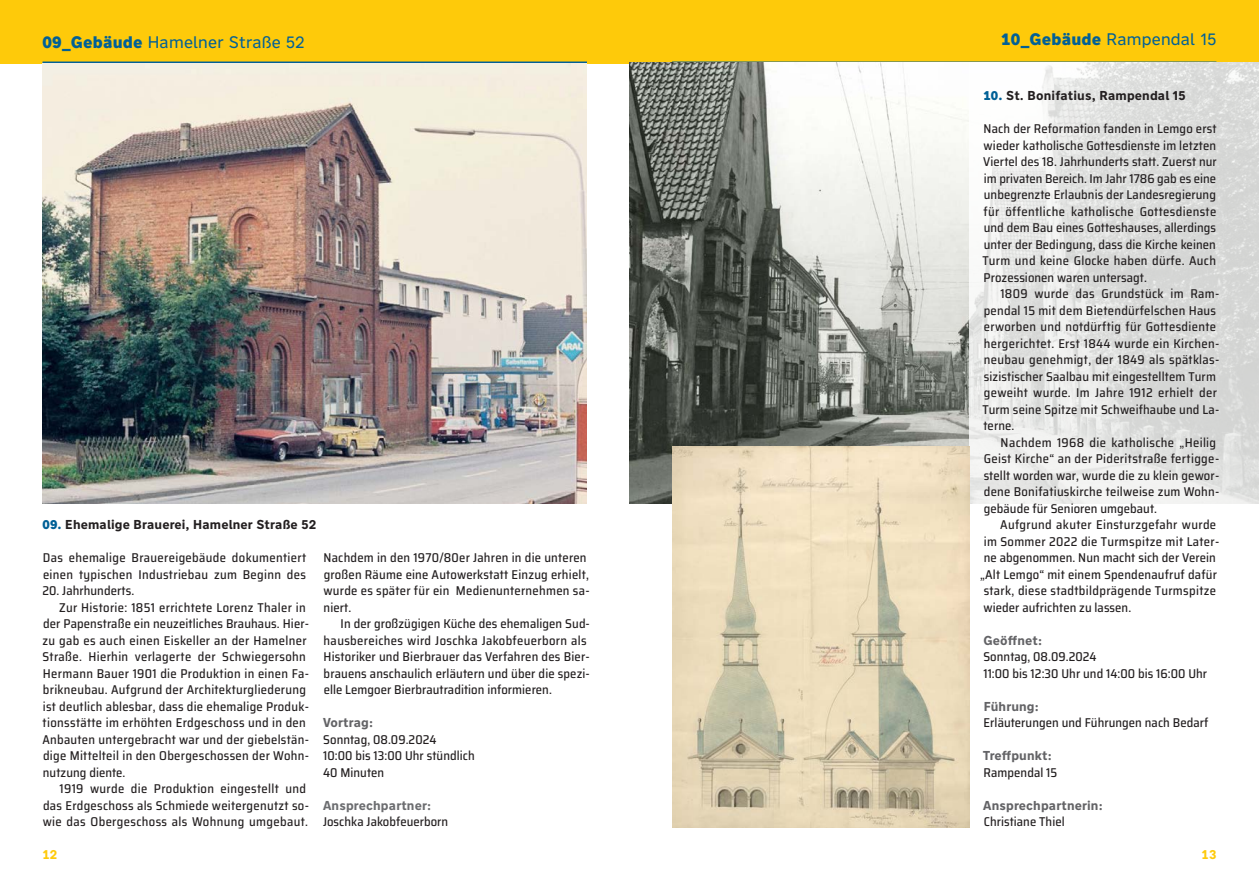
<style>
.page{position:relative;width:1259px;height:893px;background:#fff}
.page>*{position:absolute;margin:0;border:0;box-sizing:border-box;transform-origin:0 0}
._1_Stadt{font:16.5px "Nort";letter-spacing:.01em;color:#016096}
._3_Fließtext_2{font:500 semi-condensed 12.75px/16.5px "Saira";letter-spacing:.02em;color:#231f20}
._3_Fließtext{font:500 semi-condensed 12.75px/16.5px "Saira";letter-spacing:.025em;color:#231f20}
._5_HInweise{font:500 semi-condensed 12.75px "Saira";letter-spacing:.005em;color:#231f20}
._2_Station{font:700 12.75px "Nort";letter-spacing:.01em;color:#231f20}
._6_Sub-Head_100{font:700 12.75px "Nort";letter-spacing:.01em;color:#636366}
._4_HInweise_Sub-Head_70{font:700 12.75px "Nort";letter-spacing:.01em;color:#6c6d70}
._3_Fließtext-2{font:500 semi-condensed 12.75px "Saira";letter-spacing:.005em;color:#231f20}
.t1{font:700 12.75px "Nort";color:#feca0a}
.s1{font-weight:900}
.s2{font-weight:900;color:#016096}
</style>
<div class="page">
<div style="left:0;top:0;width:629px;height:64px;background:#feca0a"></div>
<div style="left:629px;top:0;width:630px;height:64px;background:#feca0a"></div>
<hr style="left:43px;top:62px;width:544px;height:2px;background:#016096">
<hr style="left:672px;top:62px;width:544px;height:2px;background:#016096">
<img style="left:43px;top:64px;width:544px;height:439px">
<img style="left:629px;top:63px;width:340px;height:440px">
<svg style="left:969px;top:63px;width:290px;height:528px"></svg>
<img style="left:672px;top:446px;width:297px;height:381px">
<p class="_1_Stadt" style="left:43px;top:31px;width:264px"><span class="s1">09_Gebäude</span> Hamelner Straße 52</p>
<p class="_1_Stadt" style="left:1001px;top:28px;width:217px"><span class="s1">10_Gebäude</span> Rampendal 15</p>
<p class="_2_Station" style="left:43px;top:516px;width:275px"><span class="s2">09.</span> Ehemalige Brauerei, Hamelner Straße 52</p>
<p class="_3_Fließtext" style="left:43px;top:549px;width:265px">Das ehemalige Brauereigebäude dokumentiert einen typischen Industriebau zum Beginn des</p>
<p class="_3_Fließtext-2" style="left:42px;top:581px;width:93px">20. Jahrhunderts.</p>
<p class="_3_Fließtext_2" style="left:42px;top:599px;width:268px;text-indent:17px">Zur Historie: 1851 errichtete Lorenz Thaler in der Papenstraße ein neuzeitliches Brauhaus. Hier&shy;zu gab es auch einen Eiskeller an der Hamelner Straße. Hierhin verlagerte der Schwiegersohn Hermann Bauer 1901 die Produktion in einen Fa&shy;brikneubau. Aufgrund der Architekturgliederung ist deutlich ablesbar, dass die ehemalige Produk&shy;tionsstätte im erhöhten Erdgeschoss und in den Anbauten untergebracht war und der giebelstän&shy;dige Mittelteil in den Obergeschossen der Wohn&shy;nutzung diente.</p>
<p class="_3_Fließtext_2" style="left:43px;top:780px;width:268px;text-indent:17px">1919 wurde die Produktion eingestellt und das Erdgeschoss als Schmiede weitergenutzt so&shy;wie das Obergeschoss als Wohnung umgebaut.</p>
<p class="_3_Fließtext_2" style="left:323px;top:549px;width:268px">Nachdem in den 1970/80er Jahren in die unteren großen Räume eine Autowerkstatt Einzug erhielt, wurde es später für ein Medienunternehmen sa&shy;niert.</p>
<p class="_3_Fließtext_2" style="left:323px;top:615px;width:268px;text-indent:17px">In der großzügigen Küche des ehemaligen Sud&shy;hausbereiches wird Joschka Jakobfeuerborn als Historiker und Bierbrauer das Verfahren des Bier&shy;brauens anschaulich erläutern und über die spezi&shy;elle Lemgoer Bierbrautradition informieren.</p>
<p class="_6_Sub-Head_100" style="left:323px;top:714px;width:51px">Vortrag:</p>
<p class="_5_HInweise" style="left:323px;top:729px;width:115px">Sonntag, 08.09.2024</p>
<p class="_5_HInweise" style="left:323px;top:746px;width:153px">10:00 bis 13:00 Uhr stündlich</p>
<p class="_5_HInweise" style="left:323px;top:762px;width:63px">40 Minuten</p>
<p class="_4_HInweise_Sub-Head_70" style="left:323px;top:797px;width:109px">Ansprechpartner:</p>
<p class="_5_HInweise" style="left:323px;top:812px;width:127px">Joschka Jakobfeuerborn</p>
<p class="_2_Station" style="left:983px;top:87px;width:204px"><span class="s2">10.</span> St. Bonifatius, Rampendal 15</p>
<p class="_3_Fließtext" style="left:982px;top:120px;width:236px;text-align:justify">Nach der Reformation fanden in Lemgo erst wieder katholische Gottesdienste im letzten Viertel des 18. Jahrhunderts statt. Zuerst nur im privaten Bereich. Im Jahr 1786 gab es eine unbegrenzte Erlaubnis der Landesregierung für öffentliche katholische Gottesdienste und dem Bau eines Gotteshauses, allerdings unter der Bedingung, dass die Kirche keinen Turm und keine Glocke haben dürfe. Auch Prozessionen waren untersagt.</p>
<p class="_3_Fließtext_2" style="left:982px;top:285px;width:238px;text-indent:18px">1809 wurde das Grundstück im Ram&shy;pendal 15 mit dem Bietendürfelschen Haus erworben und notdürftig für Gottesdiente hergerichtet. Erst 1844 wurde ein Kirchen&shy;neubau genehmigt, der 1849 als spätklas&shy;sizistischer Saalbau mit eingestelltem Turm geweiht wurde. Im Jahre 1912 erhielt der Turm seine Spitze mit Schweifhaube und La&shy;terne.</p>
<p class="_3_Fließtext_2" style="left:983px;top:434px;width:237px;text-indent:17px">Nachdem 1968 die katholische „Heilig Geist Kirche“ an der Pideritstraße fertigge&shy;stellt worden war, wurde die zu klein gewor&shy;dene Bonifatiuskirche teilweise zum Wohn&shy;gebäude für Senioren umgebaut.</p>
<p class="_3_Fließtext_2" style="left:980px;top:516px;width:241px;text-indent:20px">Aufgrund akuter Einsturzgefahr wurde im Sommer 2022 die Turmspitze mit Later&shy;ne abgenommen. Nun macht sich der Verein „Alt Lemgo“ mit einem Spendenaufruf dafür stark, diese stadtbildprägende Turmspitze wieder aufrichten zu lassen.</p>
<p class="_6_Sub-Head_100" style="left:983px;top:632px;width:60px">Geöffnet:</p>
<p class="_5_HInweise" style="left:983px;top:647px;width:115px">Sonntag, 08.09.2024</p>
<p class="_5_HInweise" style="left:983px;top:663px;width:225px">11:00 bis 12:30 Uhr und 14:00 bis 16:00 Uhr</p>
<p class="_6_Sub-Head_100" style="left:983px;top:698px;width:57px">Führung:</p>
<p class="_5_HInweise" style="left:983px;top:713px;width:226px">Erläuterungen und Führungen nach Bedarf</p>
<p class="_6_Sub-Head_100" style="left:982px;top:747px;width:70px">Treffpunkt:</p>
<p class="_5_HInweise" style="left:983px;top:762px;width:75px">Rampendal 15</p>
<p class="_6_Sub-Head_100" style="left:983px;top:797px;width:121px">Ansprechpartnerin:</p>
<p class="_5_HInweise" style="left:983px;top:812px;width:82px">Christiane Thiel</p>
<p class="t1" style="left:43px;top:846px;width:16px">12</p>
<p class="t1" style="left:1201px;top:846px;width:16px">13</p>
</div>
